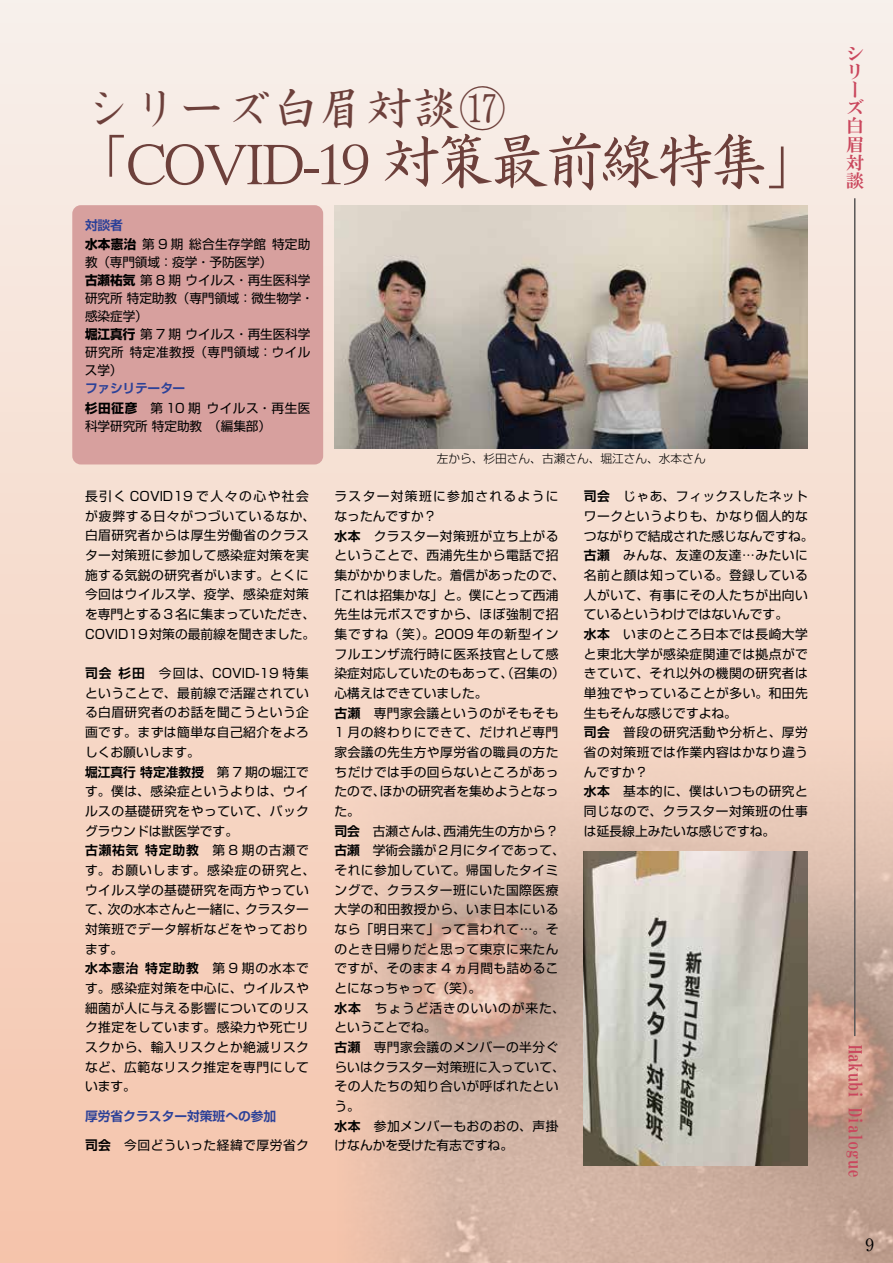
<style>
.page{position:relative;width:893px;height:1263px;background:#fff}
.page>*{position:absolute;margin:0;border:0;box-sizing:border-box;transform-origin:0 0}
.t1{font:300 59.55px "Ro NK Sei Kai Std";letter-spacing:-.06em;color:#6d403b}
.t2{font:300 46.8px "Ro NK Sei Kai Std";color:#6d403b}
.t3{font:18px/18.1px "HG Mincho E";color:#ca475d}
.t4{font:16.95px "Ryumin Pr 6 N";color:#000}
.t5{font:12.75px/19.6px "Shin Go Pr 6 N";letter-spacing:.035em;color:#000}
.t6{font:12.75px/18.1px "Shin Go Pr 6 N";letter-spacing:-.005em;color:#000}
.t7{font:12.75px "Shin Go Pr 6 N";color:#000}
.t8{font:12.75px "Shin Go Pr 6 N";letter-spacing:.005em;color:#000}
.t9{font:12.75px "Shin Go Pr 6 N";letter-spacing:.075em;color:#000}
.t10{font:700 12.75px "Shin Go Pr 6 N De";letter-spacing:.07em;color:#000}
.t11{font:700 12.75px "Shin Go Pr 6 N De";color:#000}
.t12{font:12.75px "Shin Go Pr 6 N";letter-spacing:.105em;color:#000}
.t13{font:700 12.75px "Shin Go Pro De";color:#2c4198}
.t14{font:700 12.75px "Shin Go Pr 6 N De";letter-spacing:-.02em;color:#2c4198}
.t15{font:300 11.7px "Shin Go Pr 6 N";color:#000}
.s1{font-weight:700}
.s2{font-family:"Shin Go Pr 6 N De";font-weight:700}
.s3{font-family:"Shin Go Pr 6 N";font-weight:400}
</style>
<div class="page">
<div style="left:0;top:0;width:893px;height:1263px;background:linear-gradient(to bottom,#f7f1ec,#f5c4ab)"></div>
<img style="left:334px;top:707px;width:559px;height:556px">
<div style="left:72px;top:205px;width:251px;height:259px;background:#d7a09e;border-radius:9px"></div>
<img style="left:334px;top:205px;width:474px;height:244px">
<img style="left:584px;top:851px;width:224px;height:314px">
<hr style="left:854px;top:198px;width:1px;height:838px;background:#595757">
<h2 class="t2" style="left:85px;top:77px;width:422px">シリーズ白眉対談⑰</h2>
<h1 class="t1" style="left:68px;top:121px;width:759px">「COVID-19 対策最前線特集」</h1>
<p class="t14" style="left:85px;top:215px;width:39px">対談者</p>
<p class="t6" style="left:85px;top:234px;width:230px"><span class="s1">水本憲治</span> 第 9 期 総合生存学館 特定助教（専門領域：疫学・予防医学）<br><span class="s1">古瀬祐気</span> 第 8 期 ウイルス・再生医科学研究所 特定助教（専門領域：微生物学・感染症学）<br><span class="s1">堀江真行</span> 第 7 期 ウイルス・再生医科学研究所 特定准教授（専門領域：ウイルス学）</p>
<p class="t14" style="left:85px;top:378px;width:102px">ファシリテーター</p>
<p class="t6" style="left:85px;top:398px;width:227px"><span class="s1">杉田征彦</span>　第 10 期 ウイルス・再生医科学研究所 特定助教　（編集部）</p>
<p class="t5" style="left:85px;top:485px;width:232px">長引く COVID19 で人々の心や社会が疲弊する日々がつづいているなか、白眉研究者からは厚生労働省のクラスター対策班に参加して感染症対策を実施する気鋭の研究者がいます。とくに今回はウイルス学、疫学、感染症対策を専門とする3名に集まっていただき、<br>COVID19対策の最前線を聞きました。</p>
<p class="t5" style="left:85px;top:662px;width:225px;text-align:justify"><span class="s2">司会 杉田　</span>今回は、COVID-19 特集ということで、最前線で活躍されている白眉研究者のお話を聞こうという企画です。まずは簡単な自己紹介をよろしくお願いします。</p>
<p class="t11" style="left:85px;top:761px;width:225px">堀江真行 特定准教授<span class="s3">　第 7 期の堀江で</span></p>
<p class="t5" style="left:85px;top:781px;width:225px;text-align:justify">す。僕は、感染症というよりは、ウイルスの基礎研究をやっていて、バックグラウンドは獣医学です。</p>
<p class="t10" style="left:85px;top:840px;width:225px">古瀬祐気 特定助教　<span class="s3">第 8 期の古瀬で</span></p>
<p class="t5" style="left:85px;top:859px;width:232px">す。お願いします。感染症の研究と、ウイルス学の基礎研究を両方やっていて、次の水本さんと一緒に、クラスター対策班でデータ解析などをやっております。</p>
<p class="t10" style="left:85px;top:958px;width:225px">水本憲治 特定助教　<span class="s3">第 9 期の水本で</span></p>
<p class="t5" style="left:85px;top:977px;width:225px;text-align:justify">す。感染症対策を中心に、ウイルスや細菌が人に与える影響についてのリスク推定をしています。感染力や死亡リスクから、輸入リスクとか絶滅リスクなど、広範なリスク推定を専門にしています。</p>
<p class="t13" style="left:85px;top:1105px;width:193px">厚労省クラスター対策班への参加</p>
<p class="t5" style="left:85px;top:1135px;width:225px"><span class="s2">司会　</span>今回どういった経緯で厚労省ク</p>
<p class="t15" style="left:437px;top:449px;width:270px">左から、杉田さん、古瀬さん、堀江さん、水本さん</p>
<p class="t12" style="left:334px;top:486px;width:225px">ラスター対策班に参加されるように</p>
<p class="t7" style="left:334px;top:506px;width:104px">なったんですか？</p>
<p class="t5" style="left:334px;top:525px;width:225px"><span class="s2">水本　</span>クラスター対策班が立ち上がる</p>
<p class="t5" style="left:334px;top:545px;width:225px">ということで、西浦先生から電話で招</p>
<p class="t8" style="left:334px;top:565px;width:232px">集がかかりました。着信があったので、</p>
<p class="t8" style="left:328px;top:584px;width:232px">「これは招集かな」と。僕にとって西浦</p>
<p class="t5" style="left:334px;top:604px;width:225px">先生は元ボスですから、ほぼ強制で招</p>
<p class="t9" style="left:334px;top:624px;width:225px">集ですね（笑）。2009 年の新型イン</p>
<p class="t5" style="left:334px;top:643px;width:225px">フルエンザ流行時に医系技官として感</p>
<p class="t7" style="left:334px;top:663px;width:232px">染症対応していたのもあって、（召集の）</p>
<p class="t7" style="left:334px;top:683px;width:155px">心構えはできていました。</p>
<p class="t5" style="left:334px;top:702px;width:225px"><span class="s2">古瀬　</span>専門家会議というのがそもそも</p>
<p class="t5" style="left:334px;top:722px;width:225px">1 月の終わりにできて、だけれど専門</p>
<p class="t5" style="left:334px;top:741px;width:225px">家会議の先生方や厚労省の職員の方た</p>
<p class="t5" style="left:334px;top:761px;width:225px">ちだけでは手の回らないところがあっ</p>
<p class="t7" style="left:334px;top:781px;width:225px">たので、ほかの研究者を集めようとなっ</p>
<p class="t5" style="left:334px;top:800px;width:27px">た。</p>
<p class="t7" style="left:334px;top:820px;width:225px"><span class="s2">司会　</span>古瀬さんは、西浦先生の方から？</p>
<p class="t7" style="left:334px;top:840px;width:232px"><span class="s2">古瀬　</span>学術会議が2月にタイであって、</p>
<p class="t5" style="left:334px;top:859px;width:225px">それに参加していて。帰国したタイミ</p>
<p class="t5" style="left:334px;top:879px;width:225px">ングで、クラスター班にいた国際医療</p>
<p class="t5" style="left:334px;top:899px;width:225px">大学の和田教授から、いま日本にいる</p>
<p class="t5" style="left:334px;top:918px;width:225px">なら「明日来て」って言われて…。そ</p>
<p class="t5" style="left:334px;top:938px;width:225px">のとき日帰りだと思って東京に来たん</p>
<p class="t5" style="left:334px;top:958px;width:225px">ですが、そのまま 4 ヵ月間も詰めるこ</p>
<p class="t7" style="left:334px;top:978px;width:148px">とになっちゃって（笑）。</p>
<p class="t9" style="left:334px;top:997px;width:232px"><span class="s2">水本　</span>ちょうど活きのいいのが来た、</p>
<p class="t7" style="left:334px;top:1017px;width:104px">ということでね。</p>
<p class="t5" style="left:334px;top:1036px;width:225px"><span class="s2">古瀬　</span>専門家会議のメンバーの半分ぐ</p>
<p class="t8" style="left:334px;top:1056px;width:232px">らいはクラスター対策班に入っていて、</p>
<p class="t5" style="left:334px;top:1076px;width:225px">その人たちの知り合いが呼ばれたとい</p>
<p class="t5" style="left:334px;top:1095px;width:27px">う。</p>
<p class="t5" style="left:334px;top:1115px;width:225px"><span class="s2">水本　</span>参加メンバーもおのおの、声掛</p>
<p class="t7" style="left:334px;top:1135px;width:180px">けなんかを受けた有志ですね。</p>
<p class="t5" style="left:584px;top:486px;width:231px"><span class="s2">司会　</span>じゃあ、フィックスしたネットワークというよりも、かなり個人的なつながりで結成された感じなんですね。<span class="s2">古瀬　</span>みんな、友達の友達…みたいに名前と顔は知っている。登録している人がいて、有事にその人たちが出向いているというわけではないんです。<br><span class="s2">水本　</span>いまのところ日本では長崎大学と東北大学が感染症関連では拠点ができていて、それ以外の機関の研究者は単独でやっていることが多い。和田先生もそんな感じですよね。<br><span class="s2">司会　</span>普段の研究活動や分析と、厚労省の対策班では作業内容はかなり違うんですか？<br><span class="s2">水本　</span>基本的に、僕はいつもの研究と同じなので、クラスター対策班の仕事は延長線上みたいな感じですね。</p>
<h3 class="t3" style="left:846px;top:44px;width:19px">シリーズ白眉対談</h3>
<h3 class="t3" style="left:864px;top:1045px;width:134px;rotate:90deg">Hakubi Dialogue</h3>
<h3 class="t4" style="left:865px;top:1231px;width:10px">9</h3>
</div>
